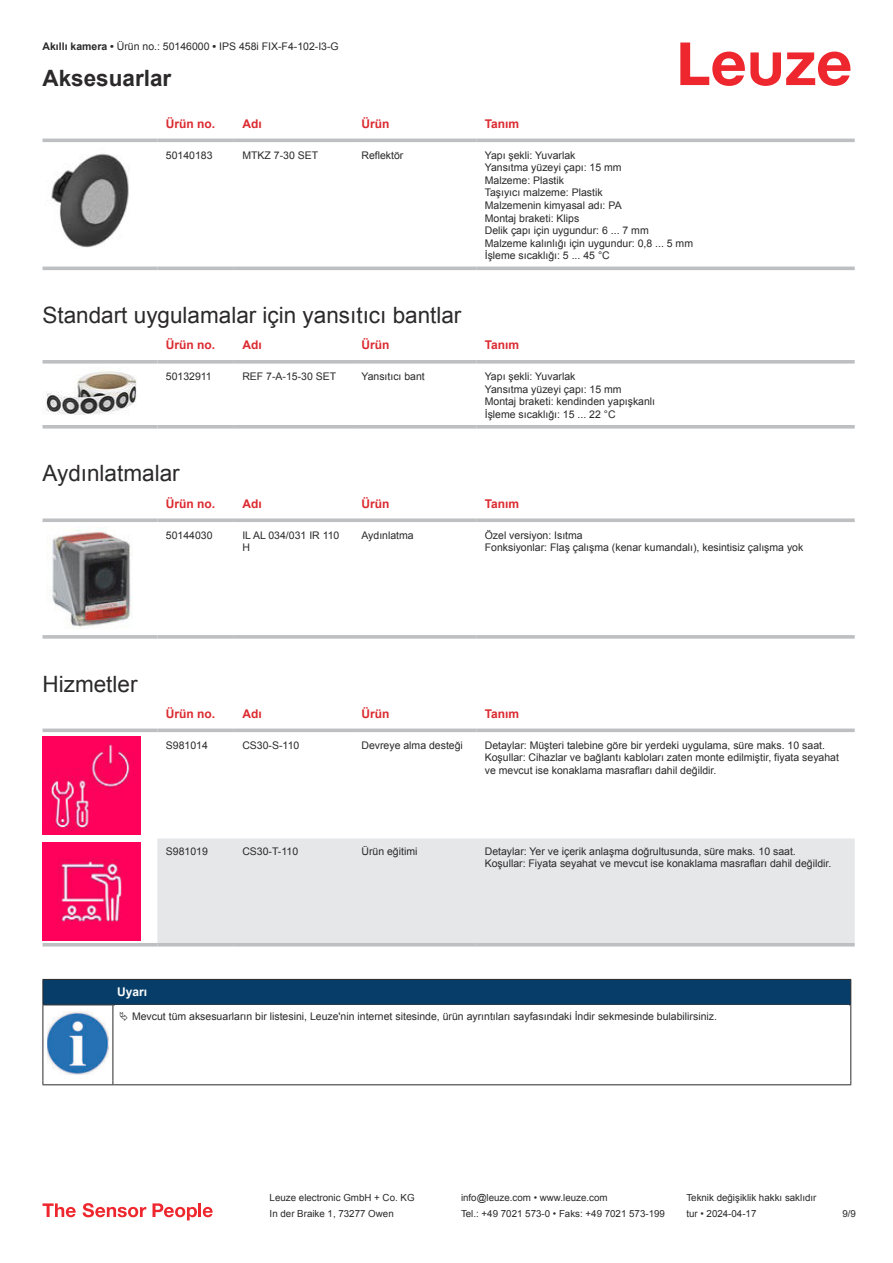
<style>
.page{position:relative;width:893px;height:1263px;background:#fff}
.page>*{position:absolute;margin:0;border:0;box-sizing:border-box;transform-origin:0 0}
.t1{font:22.5px "Arial";color:#2b292a}
.t2{font:700 22.5px "Arial";color:#2b292a}
.t3{font:700 12px "Arial";color:#db2a30}
.t4{font:700 12px "Arial";color:#fff}
.t5{font:10.5px/12.6px "Arial";color:#2b292a}
.t6{font:9.75px "Arial";color:#2b292a}
.s1{font-weight:700}
</style>
<div class="page">
<svg style="left:680px;top:43px;width:170px;height:43px"></svg>
<svg style="left:43px;top:138px;width:812px;height:129px"></svg>
<hr style="left:43px;top:139px;width:114px;height:3px;background:#bdbfc1">
<hr style="left:157px;top:139px;width:77px;height:3px;background:#bdbfc1">
<hr style="left:234px;top:139px;width:119px;height:3px;background:#bdbfc1">
<hr style="left:353px;top:139px;width:123px;height:3px;background:#bdbfc1">
<hr style="left:476px;top:139px;width:379px;height:3px;background:#bdbfc1">
<hr style="left:43px;top:267px;width:114px;height:3px;background:#bdbfc1">
<hr style="left:157px;top:267px;width:77px;height:3px;background:#bdbfc1">
<hr style="left:234px;top:267px;width:119px;height:3px;background:#bdbfc1">
<hr style="left:353px;top:267px;width:123px;height:3px;background:#bdbfc1">
<hr style="left:476px;top:267px;width:379px;height:3px;background:#bdbfc1">
<img style="left:45px;top:146px;width:93px;height:107px">
<svg style="left:43px;top:360px;width:114px;height:4px"></svg>
<svg style="left:157px;top:360px;width:77px;height:4px"></svg>
<svg style="left:234px;top:360px;width:119px;height:4px"></svg>
<svg style="left:353px;top:360px;width:123px;height:4px"></svg>
<svg style="left:476px;top:360px;width:379px;height:4px;background:#c3c5c7"></svg>
<svg style="left:43px;top:425px;width:114px;height:4px"></svg>
<svg style="left:157px;top:425px;width:77px;height:4px"></svg>
<svg style="left:234px;top:425px;width:119px;height:4px"></svg>
<svg style="left:353px;top:425px;width:123px;height:4px"></svg>
<svg style="left:476px;top:425px;width:379px;height:4px;background:#c3c5c7"></svg>
<img style="left:43px;top:371px;width:94px;height:44px">
<svg style="left:43px;top:518px;width:114px;height:4px"></svg>
<svg style="left:157px;top:518px;width:77px;height:4px"></svg>
<svg style="left:234px;top:518px;width:119px;height:4px"></svg>
<svg style="left:353px;top:518px;width:123px;height:4px"></svg>
<svg style="left:476px;top:518px;width:379px;height:4px;background:#c4c6c8"></svg>
<svg style="left:43px;top:635px;width:114px;height:4px"></svg>
<svg style="left:157px;top:635px;width:77px;height:4px"></svg>
<svg style="left:234px;top:635px;width:119px;height:4px"></svg>
<svg style="left:353px;top:635px;width:123px;height:4px"></svg>
<svg style="left:476px;top:635px;width:379px;height:4px;background:#c3c5c7"></svg>
<img style="left:52px;top:526px;width:80px;height:102px">
<svg style="left:43px;top:736px;width:812px;height:211px"></svg>
<div style="left:157px;top:838px;width:698px;height:105px;background:#e6e7e9"></div>
<svg style="left:43px;top:728px;width:114px;height:4px"></svg>
<svg style="left:157px;top:728px;width:77px;height:4px"></svg>
<svg style="left:234px;top:728px;width:119px;height:4px"></svg>
<svg style="left:353px;top:728px;width:123px;height:4px"></svg>
<svg style="left:476px;top:728px;width:379px;height:4px;background:#c6c7c9"></svg>
<hr style="left:43px;top:943px;width:114px;height:3px;background:#bdbfc1">
<hr style="left:157px;top:943px;width:77px;height:3px;background:#bdbfc1">
<hr style="left:234px;top:943px;width:119px;height:3px;background:#bdbfc1">
<hr style="left:353px;top:943px;width:123px;height:3px;background:#bdbfc1">
<hr style="left:476px;top:943px;width:379px;height:3px;background:#bdbfc1">
<img style="left:43px;top:736px;width:97px;height:98px">
<img style="left:43px;top:843px;width:97px;height:97px">
<div style="left:43px;top:979px;width:808px;height:26px;background:#063d69"></div>
<hr style="left:113px;top:1004px;width:738px;height:1px;background:#2b292a">
<hr style="left:43px;top:1005px;width:1px;height:75px;background:#2b292a">
<hr style="left:113px;top:1005px;width:1px;height:75px;background:#2b292a">
<hr style="left:850px;top:1005px;width:1px;height:75px;background:#2b292a">
<hr style="left:43px;top:1084px;width:70px;height:1px;background:#2b292a">
<hr style="left:113px;top:1084px;width:738px;height:1px;background:#2b292a">
<img style="left:47px;top:1011px;width:61px;height:63px">
<svg style="left:43px;top:1203px;width:33px;height:14px"></svg>
<svg style="left:83px;top:1203px;width:63px;height:14px"></svg>
<svg style="left:153px;top:1203px;width:44px;height:17px"></svg>
<hr style="left:198px;top:1203px;width:3px;height:14px;background:#ed272d">
<svg style="left:203px;top:1207px;width:10px;height:10px"></svg>
<p class="t5" style="left:43px;top:41px;width:298px"><span class="s1">Akıllı kamera •</span> Ürün no.: 50146000 <span class="s1">•</span> IPS 458i FIX-F4-102-I3-G</p>
<h1 class="t2" style="left:43px;top:63px;width:130px">Aksesuarlar</h1>
<p class="t3" style="left:166px;top:115px;width:51px">Ürün no.</p>
<p class="t3" style="left:242px;top:115px;width:21px">Adı</p>
<p class="t3" style="left:361px;top:115px;width:29px">Ürün</p>
<p class="t3" style="left:485px;top:115px;width:36px">Tanım</p>
<p class="t5" style="left:166px;top:150px;width:48px">50140183</p>
<p class="t5" style="left:242px;top:150px;width:77px">MTKZ 7-30 SET</p>
<p class="t5" style="left:361px;top:148px;width:44px">Reflektör</p>
<p class="t5" style="left:485px;top:148px;width:210px">Yapı şekli: Yuvarlak<br>Yansıtma yüzeyi çapı: 15 mm<br>Malzeme: Plastik<br>Taşıyıcı malzeme: Plastik<br>Malzemenin kimyasal adı: PA<br>Montaj braketi: Klips<br>Delik çapı için uygundur: 6 ... 7 mm<br>Malzeme kalınlığı için uygundur: 0,8 ... 5 mm<br>İşleme sıcaklığı: 5 ... 45 °C</p>
<h1 class="t1" style="left:43px;top:300px;width:420px">Standart uygulamalar için yansıtıcı bantlar</h1>
<p class="t3" style="left:166px;top:336px;width:51px">Ürün no.</p>
<p class="t3" style="left:242px;top:336px;width:21px">Adı</p>
<p class="t3" style="left:361px;top:336px;width:29px">Ürün</p>
<p class="t3" style="left:485px;top:336px;width:36px">Tanım</p>
<p class="t5" style="left:166px;top:370px;width:47px">50132911</p>
<p class="t5" style="left:242px;top:371px;width:95px">REF 7-A-15-30 SET</p>
<p class="t5" style="left:361px;top:370px;width:65px">Yansıtıcı bant</p>
<p class="t5" style="left:485px;top:370px;width:172px">Yapı şekli: Yuvarlak<br>Yansıtma yüzeyi çapı: 15 mm<br>Montaj braketi: kendinden yapışkanlı<br>İşleme sıcaklığı: 15 ... 22 °C</p>
<h1 class="t1" style="left:43px;top:458px;width:139px">Aydınlatmalar</h1>
<p class="t3" style="left:166px;top:495px;width:51px">Ürün no.</p>
<p class="t3" style="left:242px;top:495px;width:21px">Adı</p>
<p class="t3" style="left:361px;top:495px;width:29px">Ürün</p>
<p class="t3" style="left:485px;top:495px;width:36px">Tanım</p>
<p class="t5" style="left:166px;top:529px;width:48px">50144030</p>
<p class="t5" style="left:242px;top:529px;width:99px">IL AL 034/031 IR 110<br>H</p>
<p class="t5" style="left:361px;top:528px;width:54px">Aydınlatma</p>
<p class="t5" style="left:485px;top:528px;width:320px">Özel versiyon: Isıtma<br>Fonksiyonlar: Flaş çalışma (kenar kumandalı), kesintisiz çalışma yok</p>
<h1 class="t1" style="left:43px;top:668px;width:96px">Hizmetler</h1>
<p class="t3" style="left:166px;top:705px;width:51px">Ürün no.</p>
<p class="t3" style="left:242px;top:705px;width:21px">Adı</p>
<p class="t3" style="left:361px;top:705px;width:29px">Ürün</p>
<p class="t3" style="left:485px;top:705px;width:36px">Tanım</p>
<p class="t5" style="left:166px;top:738px;width:44px">S981014</p>
<p class="t5" style="left:242px;top:738px;width:58px">CS30-S-110</p>
<p class="t5" style="left:361px;top:738px;width:103px">Devreye alma desteği</p>
<p class="t5" style="left:485px;top:738px;width:356px">Detaylar: Müşteri talebine göre bir yerdeki uygulama, süre maks. 10 saat.<br>Koşullar: Cihazlar ve bağlantı kabloları zaten monte edilmiştir, fiyata seyahat ve mevcut ise konaklama masrafları dahil değildir.</p>
<p class="t5" style="left:166px;top:845px;width:44px">S981019</p>
<p class="t5" style="left:242px;top:845px;width:57px">CS30-T-110</p>
<p class="t5" style="left:361px;top:845px;width:58px">Ürün eğitimi</p>
<p class="t5" style="left:485px;top:845px;width:348px">Detaylar: Yer ve içerik anlaşma doğrultusunda, süre maks. 10 saat.<br>Koşullar: Fiyata seyahat ve mevcut ise konaklama masrafları dahil değildir.</p>
<p class="t4" style="left:117px;top:984px;width:32px">Uyarı</p>
<p class="t5" style="left:132px;top:1009px;width:586px">Mevcut tüm aksesuarların bir listesini, Leuze'nin internet sitesinde, ürün ayrıntıları sayfasındaki İndir sekmesinde bulabilirsiniz.</p>
<p class="t6" style="left:270px;top:1191px;width:146px">Leuze electronic GmbH + Co. KG</p>
<p class="t6" style="left:461px;top:1191px;width:148px">info@leuze.com • www.leuze.com</p>
<p class="t6" style="left:686px;top:1191px;width:132px">Teknik değişiklik hakkı saklıdır</p>
<p class="t6" style="left:270px;top:1207px;width:126px">In der Braike 1, 73277 Owen</p>
<p class="t6" style="left:461px;top:1207px;width:205px">Tel.: +49 7021 573-0 • Faks: +49 7021 573-199</p>
<p class="t6" style="left:686px;top:1207px;width:72px">tur • 2024-04-17</p>
<p class="t6" style="left:842px;top:1207px;width:15px">9 /9</p>
</div>
